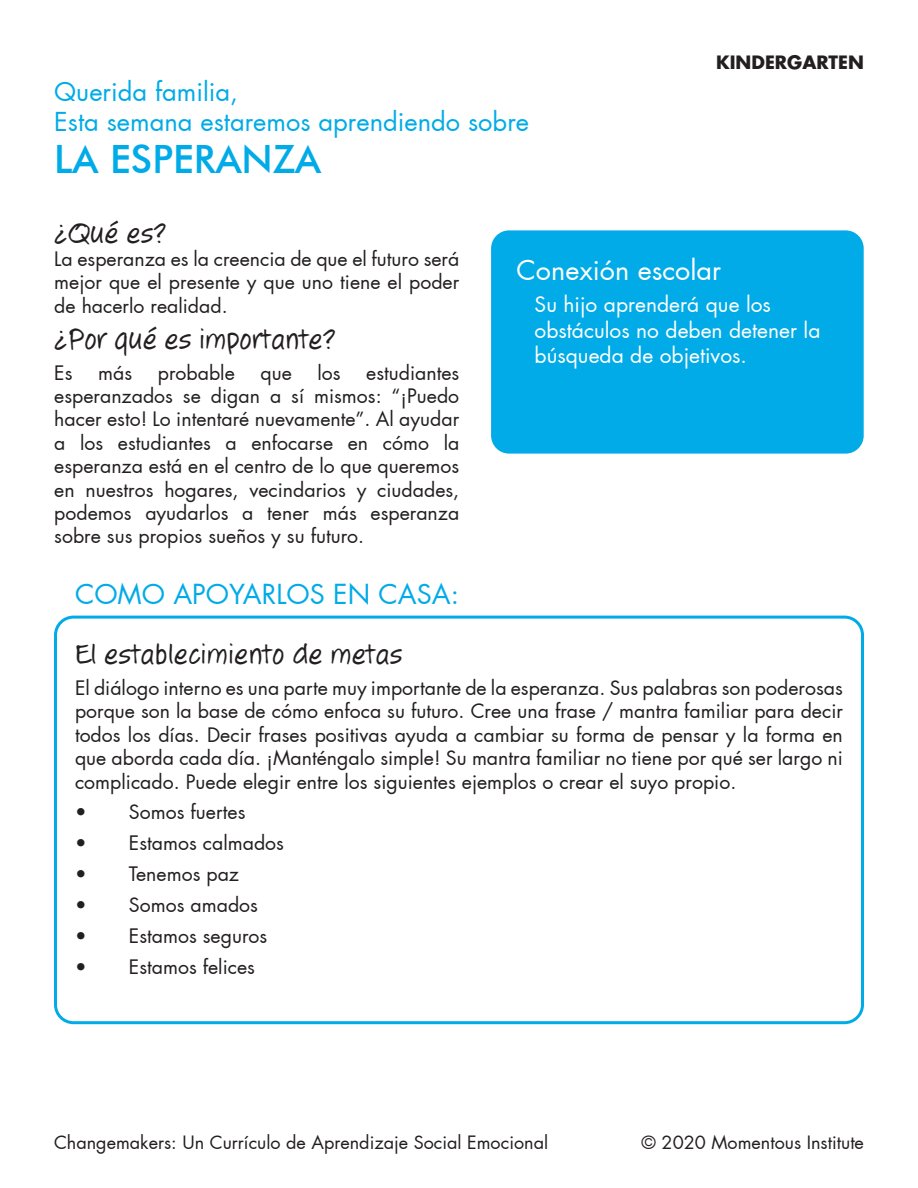
<style>
.page{position:relative;width:918px;height:1188px;background:#fff}
.page>*{position:absolute;margin:0;border:0;box-sizing:border-box;transform-origin:0 0}
.t1{font:500 39px "Futura BT";color:#00abe7}
.t2{font:30px "Jotting";color:#231f20}
.t3{font:27px "Futura";color:#00abe7}
.t4{font:27px "Futura";color:#fff}
.t5{font:25.5px "Futura";color:#00abe7}
.t6{font:21px/25.2px "Futura";color:#fff}
.t7{font:19.5px/23.4px "Futura";color:#231f20;text-align:justify}
.t8{font:18px "Futura";color:#231f20}
.t9{font:700 18px "Futura";color:#231f20}
</style>
<div class="page">
<div style="left:491px;top:230px;width:373px;height:224px;background:#00abe7;border-radius:18px"></div>
<div style="left:54px;top:616px;width:810px;height:408px;border:3px solid #00abe7;border-radius:18px"></div>
<p class="t5" style="left:54px;top:75px;width:185px">Querida familia,</p>
<p class="t5" style="left:54px;top:106px;width:476px">Esta semana estaremos aprendiendo sobre</p>
<p class="t1" style="left:54px;top:135px;width:268px">LA ESPERANZA</p>
<p class="t9" style="left:716px;top:50px;width:149px">KINDERGARTEN</p>
<p class="t2" style="left:54px;top:215px;width:114px">¿Qué es?</p>
<p class="t7" style="left:54px;top:247px;width:407px">La esperanza es la creencia de que el futuro será mejor que el presente y que uno tiene el poder de hacerlo realidad.</p>
<p class="t2" style="left:54px;top:321px;width:283px">¿Por qué es importante?</p>
<p class="t7" style="left:54px;top:361px;width:20px">Es</p>
<p class="t7" style="left:98px;top:361px;width:36px">más</p>
<p class="t7" style="left:158px;top:361px;width:79px">probable</p>
<p class="t7" style="left:260px;top:361px;width:33px">que</p>
<p class="t7" style="left:317px;top:361px;width:25px">los</p>
<p class="t7" style="left:54px;top:361px;width:407px;text-indent:312px">estudiantes esperanzados se digan a sí mismos: “¡Puedo hacer esto! Lo intentaré nuevamente”. Al ayudar a los estudiantes a enfocarse en cómo la esperanza está en el centro de lo que queremos en nuestros hogares, vecindarios y ciudades, podemos ayudarlos a tener más esperanza sobre sus propios sueños y su futuro.</p>
<p class="t3" style="left:75px;top:577px;width:386px">COMO APOYARLOS EN CASA:</p>
<p class="t4" style="left:517px;top:253px;width:206px">Conexión escolar</p>
<p class="t6" style="left:535px;top:292px;width:287px">Su hijo aprenderá que los obstáculos no deben detener la búsqueda de objetivos.</p>
<p class="t2" style="left:75px;top:637px;width:329px">El establecimiento de metas</p>
<p class="t7" style="left:75px;top:676px;width:769px">El diálogo interno es una parte muy importante de la esperanza. Sus palabras son poderosas porque son la base de cómo enfoca su futuro. Cree una frase / mantra familiar para decir todos los días. Decir frases positivas ayuda a cambiar su forma de pensar y la forma en que aborda cada día. ¡Manténgalo simple! Su mantra familiar no tiene por qué ser largo ni complicado. Puede elegir entre los siguientes ejemplos o crear el suyo propio.</p>
<p class="t7" style="left:75px;top:801px;width:172px">• Somos fuertes</p>
<p class="t7" style="left:75px;top:832px;width:211px">• Estamos calmados</p>
<p class="t7" style="left:75px;top:863px;width:166px">• Tenemos paz</p>
<p class="t7" style="left:75px;top:894px;width:185px">• Somos amados</p>
<p class="t7" style="left:75px;top:924px;width:194px">• Estamos seguros</p>
<p class="t7" style="left:75px;top:955px;width:182px">• Estamos felices</p>
<p class="t8" style="left:54px;top:1131px;width:496px">Changemakers: Un Currículo de Aprendizaje Social Emocional</p>
<p class="t8" style="left:642px;top:1131px;width:224px">© 2020 Momentous Institute</p>
</div>
